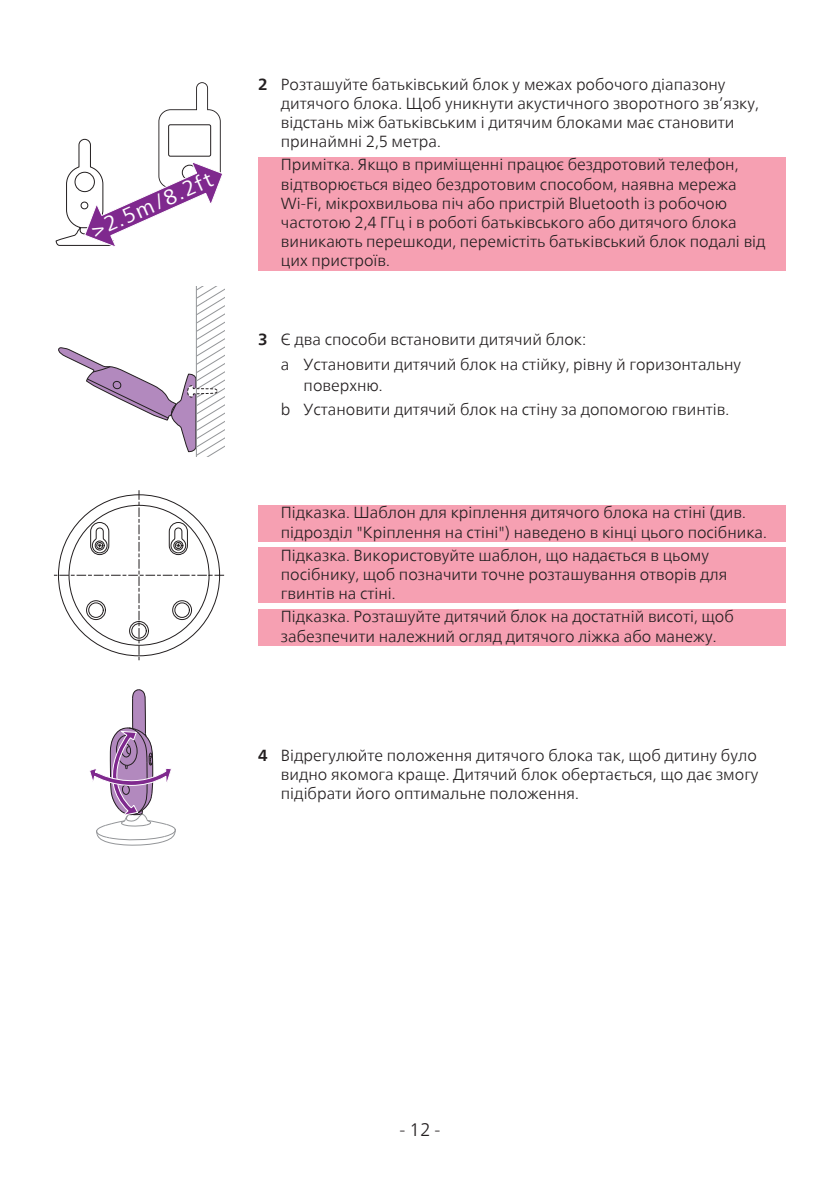
<style>
.page{position:relative;width:840px;height:1191px;background:#fff}
.page>*{position:absolute;margin:0;border:0;box-sizing:border-box;transform-origin:0 0}
.t1{font:21px "Neue Frutiger World";color:#fff}
.t2{font:300 18px "Neue Frutiger World";color:#231f20}
.t3{font:300 16px/19.2px "Neue Frutiger World";color:#231f20}
.s1{font-weight:700}
</style>
<div class="page">
<div style="left:258px;top:157px;width:527px;height:113px;background:#f6a0b2"></div>
<div style="left:258px;top:505px;width:527px;height:36px;background:#f6a0b2"></div>
<div style="left:258px;top:547px;width:527px;height:56px;background:#f6a0b2"></div>
<div style="left:258px;top:609px;width:527px;height:36px;background:#f6a0b2"></div>
<svg style="left:55px;top:82px;width:167px;height:165px"></svg>
<svg style="left:58px;top:286px;width:166px;height:170px"></svg>
<hr style="left:196px;top:286px;width:1px;height:170px;background:#939598">
<svg style="left:54px;top:490px;width:170px;height:170px"></svg>
<svg style="left:89px;top:689px;width:87px;height:156px"></svg>
<h1 class="t1" style="left:86px;top:216px;width:132px;rotate:-24deg">&gt;2.5m/8.2ft</h1>
<p class="t3" style="left:281px;top:74px;width:479px;text-indent:-23px"><span class="s1">2</span> Розташуйте батьківський блок у межах робочого діапазону дитячого блока. Щоб уникнути акустичного зворотного зв’язку, відстань між батьківським і дитячим блоками має становити принаймні 2,5 метра.</p>
<p class="t3" style="left:281px;top:155px;width:486px">Примітка. Якщо в приміщенні працює бездротовий телефон, відтворюється відео бездротовим способом, наявна мережа Wi-Fi, мікрохвильова піч або пристрій Bluetooth із робочою частотою 2,4 ГГц і в роботі батьківського або дитячого блока виникають перешкоди, перемістіть батьківський блок подалі від цих пристроїв.</p>
<p class="t3" style="left:281px;top:327px;width:461px;line-height:24.8px;text-indent:-23px"><span class="s1">3</span> Є два способи встановити дитячий блок:<br>a Установити дитячий блок на стійку, рівну й горизонтальну</p>
<p class="t3" style="left:281px;top:372px;width:447px;line-height:24.8px;text-indent:23px">поверхню.<br>b Установити дитячий блок на стіну за допомогою гвинтів.</p>
<p class="t3" style="left:281px;top:503px;width:485px">Підказка. Шаблон для кріплення дитячого блока на стіні (див. підрозділ "Кріплення на стіні") наведено в кінці цього посібника.</p>
<p class="t3" style="left:281px;top:546px;width:447px">Підказка. Використовуйте шаблон, що надається в цьому посібнику, щоб позначити точне розташування отворів для гвинтів на стіні.</p>
<p class="t3" style="left:281px;top:607px;width:454px">Підказка. Розташуйте дитячий блок на достатній висоті, щоб забезпечити належний огляд дитячого ліжка або манежу.</p>
<p class="t3" style="left:281px;top:745px;width:479px;text-align:justify;text-indent:-23px"><span class="s1">4</span> Відрегулюйте положення дитячого блока так, щоб дитину було видно якомога краще. Дитячий блок обертається, що дає змогу підібрати його оптимальне положення.</p>
<p class="t2" style="left:399px;top:1115px;width:42px">- 12 -</p>
</div>
